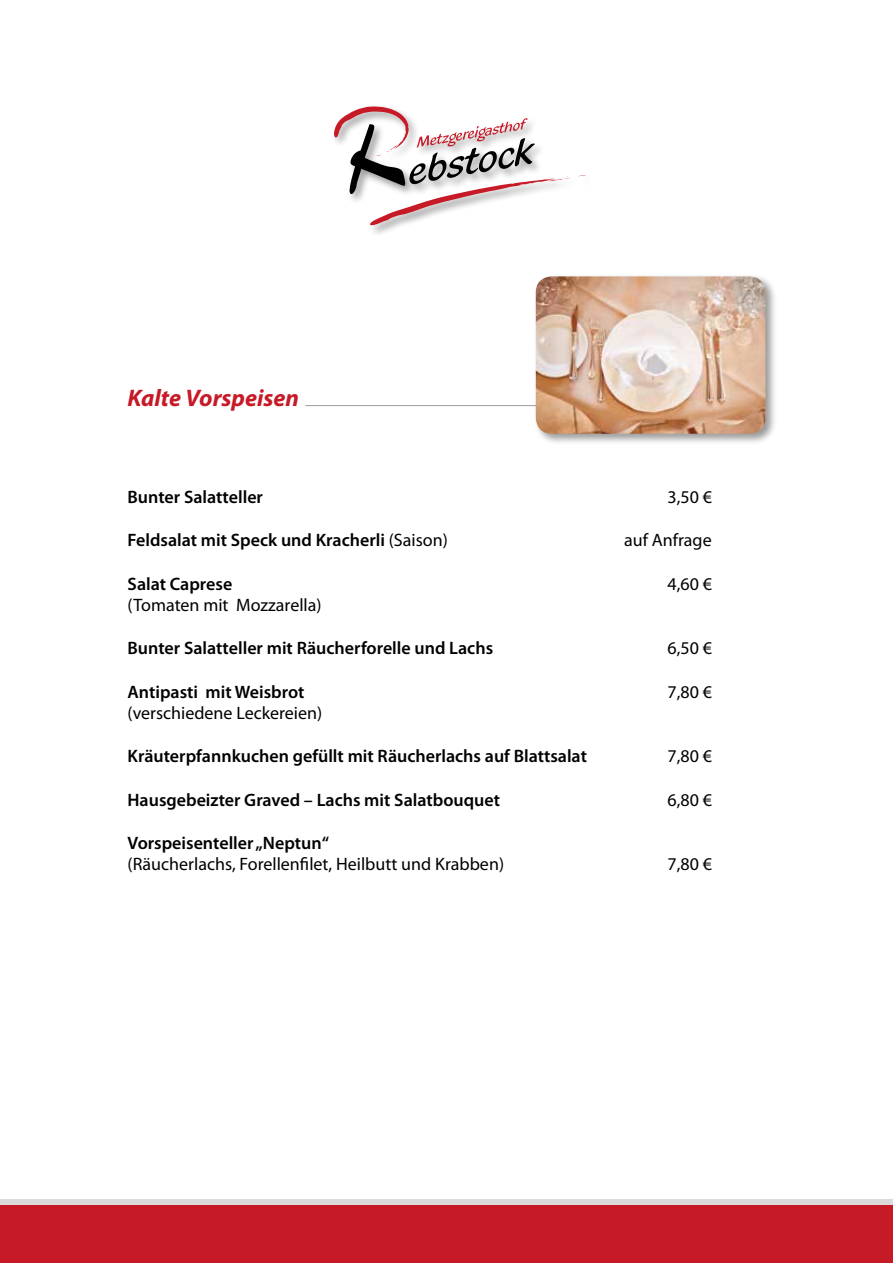
<style>
.page{position:relative;width:893px;height:1263px;background:#fff}
.page>*{position:absolute;margin:0;border:0;box-sizing:border-box;transform-origin:0 0}
.t1{font:italic 700 24px "Myriad Pro";color:#c61a27}
.t2{font:600 18px "Myriad Pro";color:#000}
.t3{font:18px "Myriad Pro";color:#000}
.s1{font-weight:400}
</style>
<div class="page">
<svg style="left:334px;top:106px;width:236px;height:119px"></svg>
<div style="left:0;top:1199px;width:893px;height:13px;background:#dadada"></div>
<div style="left:0;top:1205px;width:893px;height:58px;background:#c61a27"></div>
<hr style="left:305px;top:405px;width:249px;height:1px;background:#9d9d9c">
<div style="left:533px;top:274px;width:244px;height:171px;background:#000;opacity:.4"></div>
<img style="left:536px;top:276px;width:229px;height:158px">
<h1 class="t1" style="left:128px;top:382px;width:173px">Kalte Vorspeisen</h1>
<p class="t2" style="left:128px;top:486px;width:137px">Bunter Salatteller</p>
<p class="t3" style="left:668px;top:486px;width:46px">3,50 €</p>
<p class="t2" style="left:128px;top:529px;width:322px">Feldsalat mit Speck und Kracherli <span class="s1">(Saison)</span></p>
<p class="t3" style="left:624px;top:529px;width:89px">auf Anfrage</p>
<p class="t2" style="left:128px;top:572px;width:106px">Salat Caprese</p>
<p class="t3" style="left:668px;top:572px;width:46px">4,60 €</p>
<p class="t3" style="left:128px;top:594px;width:196px">(Tomaten mit Mozzarella)</p>
<p class="t2" style="left:128px;top:637px;width:367px">Bunter Salatteller mit Räucherforelle und Lachs</p>
<p class="t3" style="left:668px;top:637px;width:46px">6,50 €</p>
<p class="t2" style="left:128px;top:680px;width:178px">Antipasti mit Weisbrot</p>
<p class="t3" style="left:668px;top:680px;width:46px">7,80 €</p>
<p class="t3" style="left:128px;top:702px;width:196px">(verschiedene Leckereien)</p>
<p class="t2" style="left:128px;top:745px;width:461px">Kräuterpfannkuchen gefüllt mit Räucherlachs auf Blattsalat</p>
<p class="t3" style="left:668px;top:745px;width:46px">7,80 €</p>
<p class="t2" style="left:128px;top:788px;width:374px">Hausgebeizter Graved – Lachs mit Salatbouquet</p>
<p class="t3" style="left:668px;top:788px;width:46px">6,80 €</p>
<p class="t2" style="left:128px;top:831px;width:203px">Vorspeisenteller „Neptun“</p>
<p class="t3" style="left:128px;top:853px;width:378px">(Räucherlachs, Forellenfilet, Heilbutt und Krabben)</p>
<p class="t3" style="left:668px;top:853px;width:46px">7,80 €</p>
</div>
